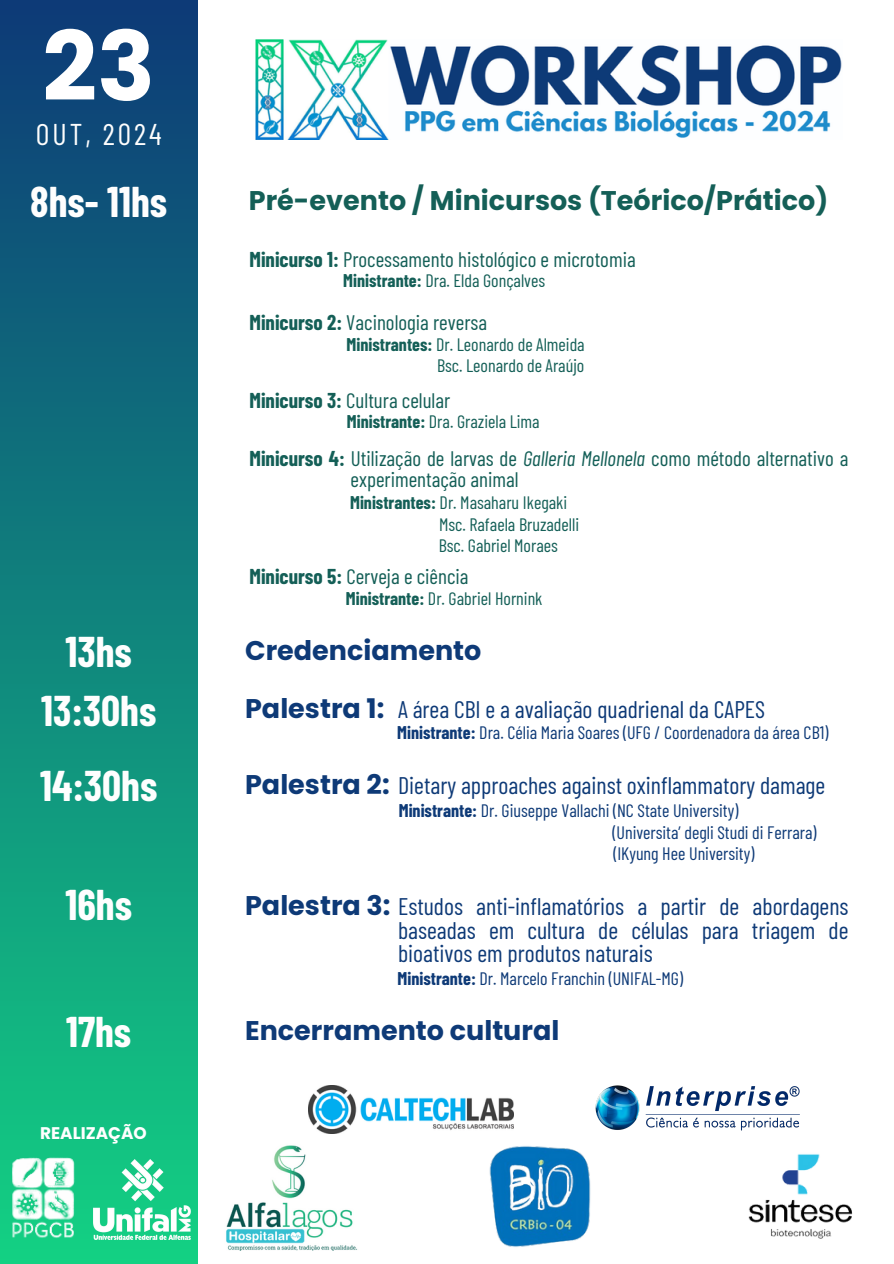
<style>
.page{position:relative;width:894px;height:1264px;background:#fff}
.page>*{position:absolute;margin:0;border:0;box-sizing:border-box;transform-origin:0 0}
.t1{font:700 96px "Poppins";color:#fff}
.t2{font:700 42px "Barlow Condensed";color:#fefefe}
.t3{font:30px "Barlow Condensed";letter-spacing:.1em;color:#fefefe}
.t4{font:700 27px "Poppins";color:#0e3a77}
.t5{font:700 27px "Poppins";color:#145f57}
.t6{font:24px/23.7px "Barlow Condensed";color:#0e3a77;text-align:justify}
.t7{font:21px/20.9px "Barlow Condensed";color:#145f57}
.t8{font:18px "Barlow Condensed";color:#145f57}
.t9{font:18px "Barlow Condensed";color:#0e3a77}
.t10{font:700 16.8px "Poppins";color:#fff}
.s1{font-weight:700}
.s2{font-style:italic}
</style>
<div class="page">
<div style="left:0;top:0;width:197px;height:1262px;background:linear-gradient(to bottom,#0d3a77,#14d183)"></div>
<img style="left:7px;top:1153px;width:71px;height:86px">
<img style="left:93px;top:1159px;width:97px;height:80px">
<img style="left:255px;top:39px;width:587px;height:100px">
<img style="left:226px;top:1145px;width:132px;height:105px">
<img style="left:309px;top:1085px;width:204px;height:48px">
<img style="left:748px;top:1154px;width:105px;height:85px">
<img style="left:595px;top:1085px;width:205px;height:46px">
<img style="left:489px;top:1146px;width:102px;height:101px">
<h1 class="t1" style="left:42px;top:0;width:114px">23</h1>
<h1 class="t3" style="left:36px;top:115px;width:127px">OUT, 2024</h1>
<h1 class="t2" style="left:30px;top:175px;width:138px">8hs- 11hs</h1>
<h1 class="t5" style="left:249px;top:181px;width:580px">Pré-evento / Minicursos (Teórico/Prático)</h1>
<h6 class="t7" style="left:249px;top:248px;width:387px"><span class="s1">Minicurso 1:</span> Processamento histológico e microtomia</h6>
<h5 class="t8" style="left:343px;top:269px;width:203px"><span class="s1">Ministrante:</span> Dra. Elda Gonçalves</h5>
<p class="t7" style="left:249px;top:311px;width:239px"><span class="s1">Minicurso 2:</span> Vacinologia reversa</p>
<h5 class="t8" style="left:346px;top:333px;width:239px"><span class="s1">Ministrantes:</span> Dr. Leonardo de Almeida</h5>
<h5 class="t8" style="left:437px;top:354px;width:149px">Bsc. Leonardo de Araújo</h5>
<h5 class="t8" style="left:347px;top:410px;width:194px"><span class="s1">Ministrante:</span> Dra. Graziela Lima</h5>
<p class="t7" style="left:249px;top:389px;width:202px"><span class="s1">Minicurso 3:</span> Cultura celular</p>
<p class="t7" style="left:350px;top:447px;width:499px;text-indent:-101px"><span class="s1">Minicurso 4:</span> Utilização de larvas de <span class="s2">Galleria Mellonela</span> como método alternativo a experimentação animal</p>
<h5 class="t8" style="left:350px;top:491px;width:218px"><span class="s1">Ministrantes:</span> Dr. Masaharu Ikegaki</h5>
<p class="t8" style="left:439px;top:512px;width:141px">Msc. Rafaela Bruzadelli</p>
<p class="t8" style="left:438px;top:534px;width:121px">Bsc. Gabriel Moraes</p>
<p class="t8" style="left:346px;top:586px;width:198px"><span class="s1">Ministrante:</span> Dr. Gabriel Hornink</p>
<h3 class="t7" style="left:249px;top:564px;width:220px"><span class="s1">Minicurso 5:</span> Cerveja e ciência</h3>
<p class="t2" style="left:65px;top:625px;width:68px">13hs</p>
<p class="t4" style="left:245px;top:631px;width:238px">Credenciamento</p>
<p class="t2" style="left:41px;top:683px;width:117px">13:30hs</p>
<p class="t4" style="left:245px;top:690px;width:141px">Palestra 1:</p>
<p class="t6" style="left:398px;top:697px;width:368px">A área CBI e a avaliação quadrienal da CAPES</p>
<h3 class="t9" style="left:397px;top:721px;width:432px"><span class="s1">Ministrante:</span> Dra. Célia Maria Soares (UFG / Coordenadora da área CB1)</h3>
<h3 class="t4" style="left:245px;top:766px;width:146px">Palestra 2:</h3>
<h4 class="t6" style="left:398px;top:773px;width:428px">Dietary approaches against oxinflammatory damage</h4>
<p class="t9" style="left:398px;top:799px;width:341px"><span class="s1">Ministrante:</span> Dr. Giuseppe Vallachi (NC State University)</p>
<h3 class="t9" style="left:612px;top:820px;width:205px">(Universita’ degli Studi di Ferrara)</h3>
<h4 class="t9" style="left:613px;top:841px;width:142px">(IKyung Hee University)</h4>
<p class="t2" style="left:40px;top:759px;width:119px">14:30hs</p>
<h4 class="t2" style="left:65px;top:878px;width:68px">16hs</h4>
<p class="t4" style="left:245px;top:886px;width:147px">Palestra 3:</p>
<p class="t6" style="left:398px;top:893px;width:452px">Estudos anti-inflamatórios a partir de abordagens baseadas em cultura de células para triagem de bioativos em produtos naturais</p>
<h3 class="t9" style="left:397px;top:966px;width:287px"><span class="s1">Ministrante:</span> Dr. Marcelo Franchin (UNIFAL-MG)</h3>
<p class="t2" style="left:66px;top:1005px;width:67px">17hs</p>
<h3 class="t4" style="left:245px;top:1011px;width:316px">Encerramento cultural</h3>
<h1 class="t10" style="left:40px;top:1121px;width:108px">REALIZAÇÃO</h1>
</div>
